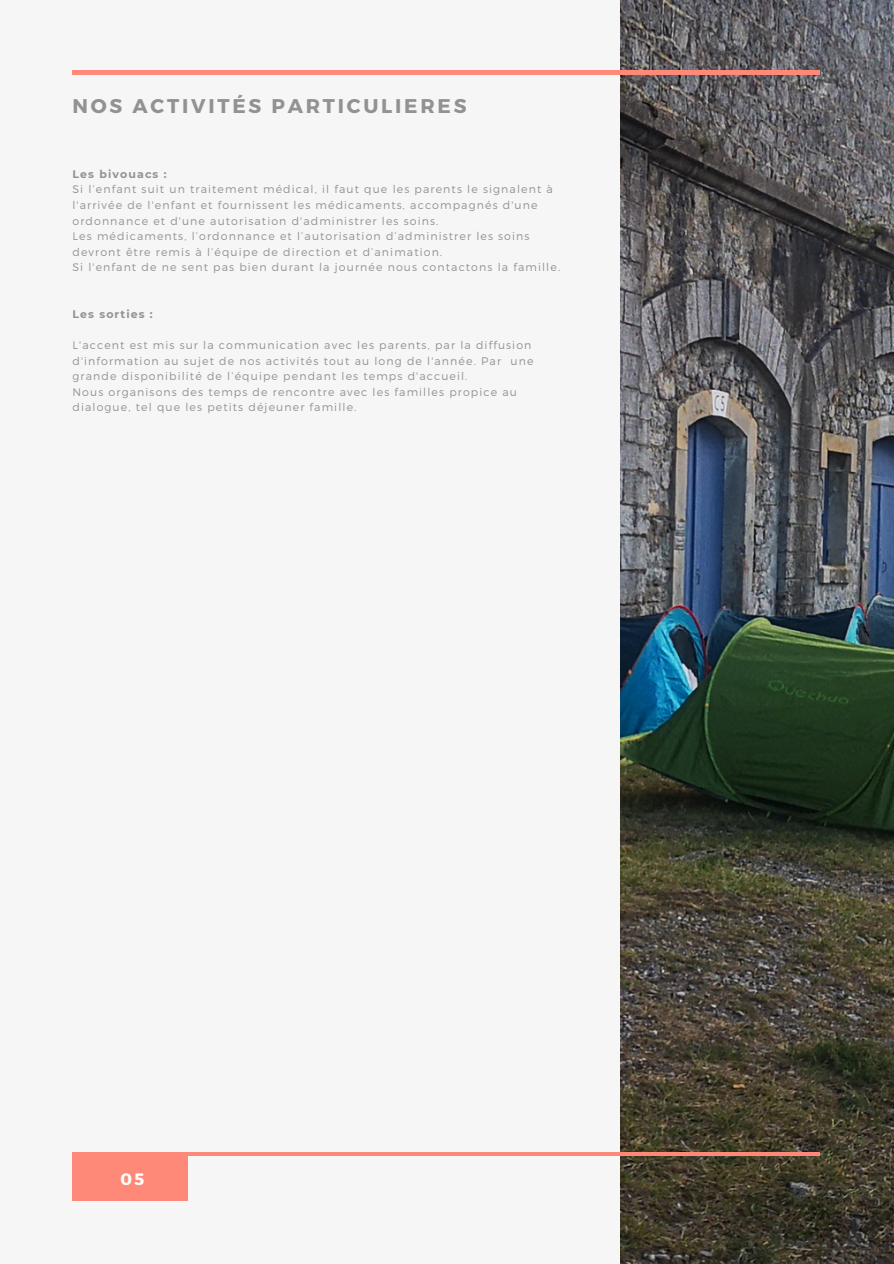
<style>
.page{position:relative;width:894px;height:1264px;background:#fff}
.page>*{position:absolute;margin:0;border:0;box-sizing:border-box;transform-origin:0 0}
.t1{font:700 19.8px "Montserrat";letter-spacing:.14em;color:#929292}
.t2{font:700 16.5px "Montserrat";color:#fff}
.t3{font:300 10.95px/15.6px "Montserrat";letter-spacing:.1em;color:#929292}
.t4{font:700 10.95px "Montserrat";letter-spacing:.1em;color:#929292}
</style>
<div class="page">
<div style="left:0;top:0;width:893px;height:1263px;background:#f6f6f6"></div>
<img style="left:620px;top:0;width:273px;height:1263px">
<hr style="left:72px;top:71px;width:747px;height:3px;background:#ff8979">
<div style="left:72px;top:1154px;width:115px;height:46px;background:#ff8979"></div>
<hr style="left:72px;top:1152px;width:747px;height:3px;background:#ff8979">
<p class="t1" style="left:72px;top:93px;width:395px">NOS ACTIVITÉS PARTICULIERES</p>
<p class="t4" style="left:72px;top:167px;width:96px">Les bivouacs :</p>
<p class="t3" style="left:72px;top:181px;width:482px">Si l’enfant suit un traitement médical, il faut que les parents le signalent à l'arrivée de l'enfant et fournissent les médicaments, accompagnés d'une ordonnance et d'une autorisation d'administrer les soins.</p>
<p class="t3" style="left:72px;top:228px;width:458px">Les médicaments, l’ordonnance et l’autorisation d’administrer les soins devront être remis à l’équipe de direction et d’animation.</p>
<p class="t3" style="left:72px;top:259px;width:489px">Si l'enfant de ne sent pas bien durant la journée nous contactons la famille.</p>
<h2 class="t4" style="left:72px;top:307px;width:82px">Les sorties :</h2>
<p class="t3" style="left:72px;top:337px;width:462px">L'accent est mis sur la communication avec les parents, par la diffusion d'information au sujet de nos activités tout au long de l'année. Par une grande disponibilité de l’équipe pendant les temps d'accueil.</p>
<p class="t3" style="left:72px;top:383px;width:446px">Nous organisons des temps de rencontre avec les familles propice au dialogue, tel que les petits déjeuner famille.</p>
<h1 class="t2" style="left:120px;top:1168px;width:25px">05</h1>
</div>
